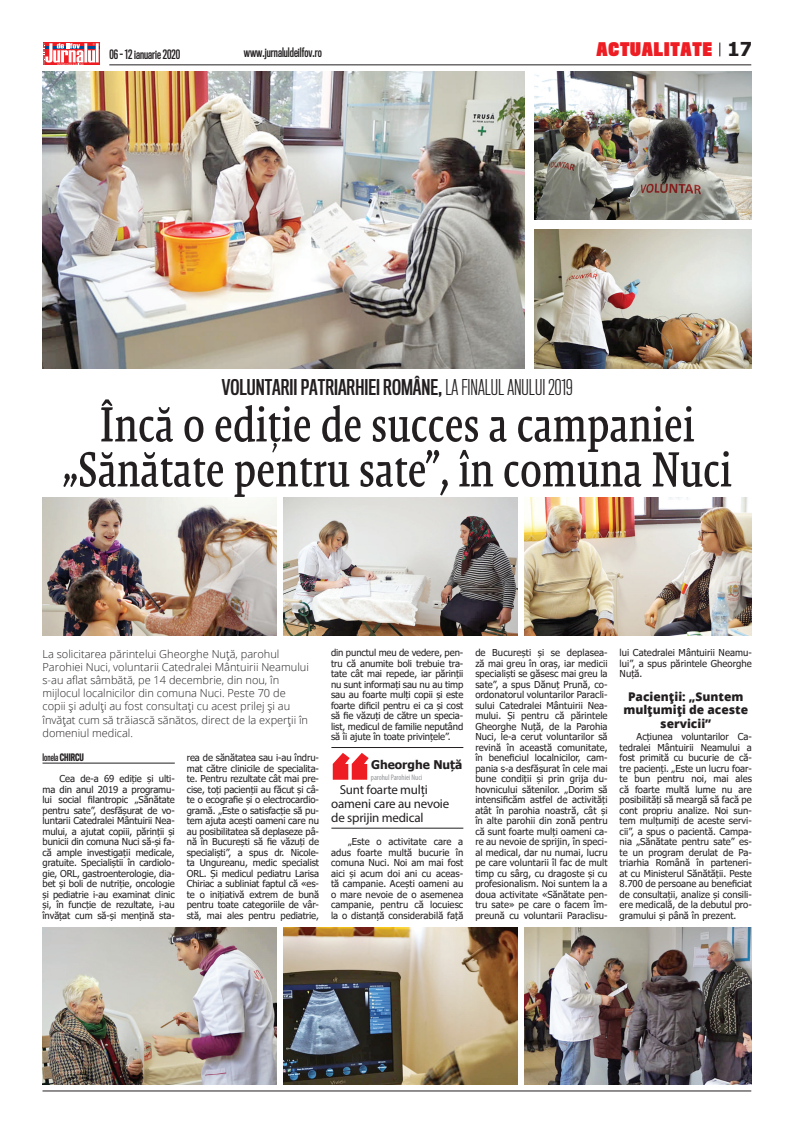
<style>
.page{position:relative;width:808px;height:1134px;background:#fff}
.page>*{position:absolute;margin:0;border:0;box-sizing:border-box;transform-origin:0 0}
.Text_STIRE_4_0{font:700 70px "Titling Gothic FB Narrow";color:#ee1d23}
.TITLU_6_2_Malaga_OK{font:50px/45px "Malaga Narrow OT";color:#231f20;text-align:center}
.SUPRA{font:600 20px "Titling Gothic FB Comp";color:#231f20;scale:1.1 1}
.t1{font:700 19.1px "Tahoma";color:#231f20}
.t2{font:900 17.3px "Titling Gothic FB Comp";letter-spacing:.05em;color:#ee1d23}
.BODY_TXT{font:13px/14.3px "Myriad Pro";letter-spacing:-.015em;color:#231f20}
.INTER{font:800 12px/13.2px "Open Sans";color:#231f20;text-align:center}
.t3{font:600 12px "Titling Gothic FB Comp";color:#231f20}
.t4{font:700 12px "Tahoma";color:#231f20}
.INTRO{font:300 11px/13.2px "Open Sans";color:#231f20}
.BODY_TXT-2{font:9.5px/10.5px "Tahoma";color:#231f20;text-align:justify}
.Semantura_ok{font:600 9.5px "Titling Gothic FB Comp";color:#231f20}
.t5{font:condensed 8px "Myriad Pro";letter-spacing:-.005em;color:#939598}
.s1{font-weight:300}
.s2{font-weight:500}
</style>
<div class="page">
<hr style="left:43px;top:1090px;width:708px;height:1px;background:#231f20">
<div style="left:43px;top:43px;width:57px;height:22px;background:#ee1d23"></div>
<hr style="left:45px;top:46px;width:55px;height:3px;background:#014d95">
<svg style="left:43px;top:43px;width:56px;height:22px"></svg>
<hr style="left:109px;top:64px;width:642px;height:1px;background:#231f20">
<svg style="left:719px;top:43px;width:1px;height:13px"></svg>
<hr style="left:43px;top:763px;width:132px;height:1px;background:#231f20">
<svg style="left:62px;top:497px;width:665px;height:1px"></svg>
<img style="left:43px;top:72px;width:481px;height:296px">
<img style="left:534px;top:72px;width:217px;height:148px">
<img style="left:534px;top:230px;width:217px;height:138px">
<img style="left:43px;top:498px;width:233px;height:138px">
<img style="left:43px;top:927px;width:233px;height:158px">
<img style="left:283px;top:498px;width:234px;height:138px">
<img style="left:283px;top:927px;width:234px;height:158px">
<img style="left:524px;top:498px;width:227px;height:138px">
<img style="left:524px;top:927px;width:227px;height:158px">
<hr style="left:331px;top:828px;width:132px;height:1px;background:#231f20">
<hr style="left:331px;top:747px;width:132px;height:1px;background:#231f20">
<p class="t3" style="left:109px;top:47px;width:72px">06 - 12 ianuarie 2020</p>
<p class="t3" style="left:244px;top:46px;width:80px">www.jurnaluldeilfov.ro</p>
<p class="t2" style="left:596px;top:38px;width:117px">ACTUALITATE</p>
<p class="t1" style="left:727px;top:36px;width:26px">17</p>
<p class="SUPRA" style="left:222px;top:376px;width:321px">VOLUNTARII PATRIARHIEI ROMÂNE, <span class="s1">LA FINALUL ANULUI 2019</span></p>
<p class="TITLU_6_2_Malaga_OK" style="left:63px;top:402px;width:671px">Încă o ediție de succes a campaniei „Sănătate pentru sate”, în comuna Nuci</p>
<p class="INTRO" style="left:43px;top:647px;width:268px">La solicitarea părintelui Gheorghe Nuță, parohul Parohiei Nuci, voluntarii Catedralei Mântuirii Neamului s-au aflat sâmbătă, pe 14 decembrie, din nou, în mijlocul localnicilor din comuna Nuci. Peste 70 de copii și adulți au fost consultați cu acest prilej și au învățat cum să trăiască sănătos, direct de la experții în domeniul medical.</p>
<p class="Semantura_ok" style="left:43px;top:752px;width:43px">Ionela <span class="s2">CHIRCU</span></p>
<p class="BODY_TXT-2" style="left:43px;top:774px;width:134px;text-indent:17px">Cea de-a 69 ediție și ulti&shy;ma din anul 2019 a programu&shy;lui social filantropic „Sănătate pentru sate”, desfășurat de vo&shy;luntarii Catedralei Mântuirii Nea&shy;mului, a ajutat copiii, părinții și bunicii din comuna Nuci să-și fa&shy;că ample investigații medicale, gratuite. Specialiștii în cardiolo&shy;gie, ORL, gastroenterologie, dia&shy;bet și boli de nutriție, oncologie și pediatrie i-au examinat clinic și, în funcție de rezultate, i-au învățat cum să-și mențină sta-</p>
<p class="BODY_TXT-2" style="left:187px;top:753px;width:134px">rea de sănătatea sau i-au îndru&shy;mat către clinicile de specialita&shy;te. Pentru rezultate cât mai pre&shy;cise, toți pacienții au făcut și câ&shy;te o ecografie și o electrocardio&shy;gramă. „Este o satisfacție să pu&shy;tem ajuta acești oameni care nu au posibilitatea să deplaseze pâ&shy;nă în București să fie văzuți de specialiști”, a spus dr. Nicole&shy;ta Ungureanu, medic specialist ORL. Și medicul pediatru Larisa Chiriac a subliniat faptul că «es&shy;te o inițiativă extrem de bună pentru toate categoriile de vâr&shy;stă, mai ales pentru pediatrie,</p>
<p class="BODY_TXT-2" style="left:331px;top:648px;width:134px">din punctul meu de vedere, pen&shy;tru că anumite boli trebuie tra&shy;tate cât mai repede, iar părinții nu sunt informați sau nu au timp sau au foarte mulți copii și este foarte dificil pentru ei ca și cost să fie văzuți de către un specia&shy;list, medicul de familie neputând să îi ajute în toate privințele”.</p>
<p class="Text_STIRE_4_0" style="left:330px;top:739px;width:41px">“</p>
<p class="BODY_TXT" style="left:331px;top:782px;width:120px;text-indent:9px">Sunt foarte mulți oameni care au nevoie de sprijin medical</p>
<p class="t4" style="left:371px;top:757px;width:93px">Gheorghe Nuță</p>
<p class="t5" style="left:371px;top:772px;width:53px">parohul Parohiei Nuci</p>
<p class="BODY_TXT-2" style="left:331px;top:837px;width:134px;text-indent:17px">„Este o activitate care a adus foarte multă bucurie în comuna Nuci. Noi am mai fost aici și acum doi ani cu aceas&shy;tă campanie. Acești oameni au o mare nevoie de o asemenea campanie, pentru că locuiesc la o distanță considerabilă față</p>
<p class="BODY_TXT-2" style="left:475px;top:648px;width:134px">de București și se deplasea&shy;ză mai greu în oraș, iar medicii specialiști se găsesc mai greu la sate”, a spus Dănuț Prună, co&shy;ordonatorul voluntarilor Paracli&shy;sului Catedralei Mântuirii Nea&shy;mului. Și pentru că părintele Gheorghe Nuță, de la Parohia Nuci, le-a cerut voluntarilor să revină în această comunitate, în beneficiul localnicilor, cam&shy;pania s-a desfășurat în cele mai bune condiții și prin grija du&shy;hovnicului sătenilor. „Dorim să intensificăm astfel de activități atât în parohia noastră, cât și în alte parohii din zonă pentru că sunt foarte mulți oameni ca&shy;re au nevoie de sprijin, în speci&shy;al medical, dar nu numai, lucru pe care voluntarii îl fac de mult timp cu sârg, cu dragoste și cu profesionalism. Noi suntem la a doua activitate «Sănătate pen&shy;tru sate» pe care o facem îm&shy;preună cu voluntarii Paraclisu-</p>
<p class="BODY_TXT-2" style="left:620px;top:648px;width:134px">lui Catedralei Mântuirii Neamu&shy;lui”, a spus părintele Gheorghe Nuță.</p>
<p class="INTER" style="left:623px;top:689px;width:126px">Pacienții: „Suntem mulțumiți de aceste servicii”</p>
<p class="BODY_TXT-2" style="left:620px;top:732px;width:134px;text-indent:17px">Acțiunea voluntarilor Ca&shy;tedralei Mântuirii Neamului a fost primită cu bucurie de că&shy;tre pacienți. „Este un lucru foar&shy;te bun pentru noi, mai ales că foarte multă lume nu are posibilități să meargă să facă pe cont propriu analize. Noi sun&shy;tem mulțumiți de aceste servi&shy;cii”, a spus o pacientă. Campa&shy;nia „Sănătate pentru sate” es&shy;te un program derulat de Pa&shy;triarhia Română în parteneri&shy;at cu Ministerul Sănătății. Peste 8.700 de persoane au beneficiat de consultații, analize și consili&shy;ere medicală, de la debutul pro&shy;gramului și până în prezent.</p>
</div>
